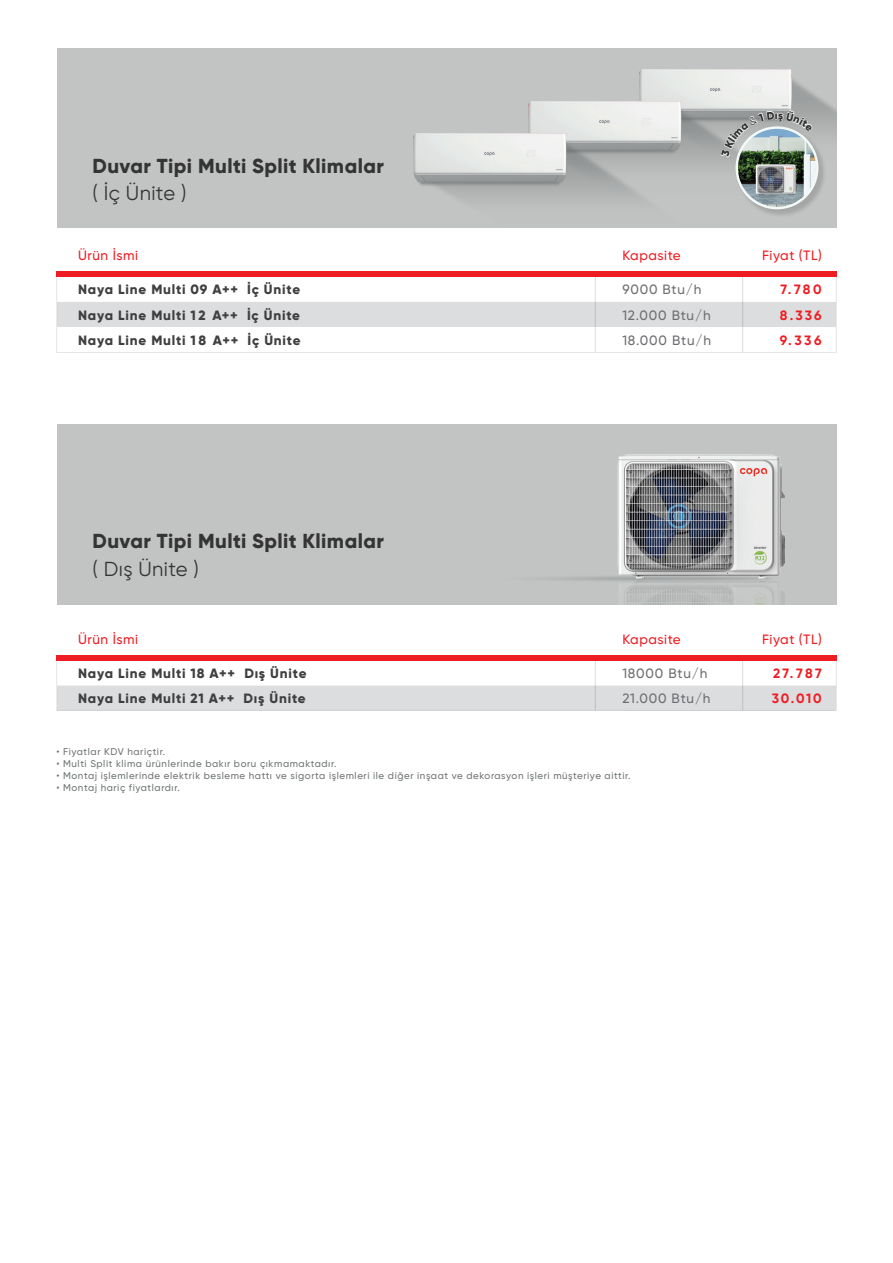
<style>
.page{position:relative;width:893px;height:1263px;background:#fff}
.page>*{position:absolute;margin:0;border:0;box-sizing:border-box;transform-origin:0 0}
.t1{font:800 20.25px "Gilroy";letter-spacing:.02em;color:#353435}
.t2{font:20.25px "Gilroy";letter-spacing:.02em;color:#353435}
.t3{font:800 13.5px/25.5px "Gilroy";letter-spacing:.06em;color:#3f3f40;text-align:justify}
.t4{font:500 13.5px/25.5px "Gilroy";letter-spacing:.06em;color:#6d6e71}
.t5{font:500 13.5px "Gilroy";letter-spacing:.04em;color:#ee1d23}
.t6{font:700 13.5px/25.5px "Gilroy";letter-spacing:.16em;color:#ee1d23;text-align:justify}
.t7{font:500 9.75px "Gilroy";letter-spacing:.06em;color:#707474}
</style>
<div class="page">
<svg style="left:56px;top:277px;width:781px;height:76px"></svg>
<hr style="left:595px;top:275px;width:1px;height:78px;background:#dcdddf">
<div style="left:56px;top:272px;width:781px;height:5px;background:#ee1d23"></div>
<div style="left:57px;top:302px;width:779px;height:25px;background:#dcdddf"></div>
<div style="left:56px;top:655px;width:781px;height:6px;background:#ee1d23"></div>
<svg style="left:56px;top:661px;width:781px;height:50px"></svg>
<div style="left:57px;top:49px;width:779px;height:179px;background:#c2c4c3"></div>
<img style="left:640px;top:70px;width:196px;height:66px">
<img style="left:529px;top:102px;width:271px;height:65px">
<img style="left:413px;top:134px;width:271px;height:66px">
<img style="left:735px;top:125px;width:93px;height:90px">
<svg style="left:735px;top:126px;width:83px;height:83px"></svg>
<img style="left:738px;top:129px;width:78px;height:78px;border-radius:39px">
<div style="left:57px;top:424px;width:779px;height:181px;background:#c2c4c3"></div>
<img style="left:553px;top:455px;width:232px;height:150px">
<svg style="left:720px;top:110px;width:93px;height:48px"></svg>
<h1 class="t1" style="left:93px;top:153px;width:293px">Duvar Tipi Multi Split Klimalar</h1>
<h1 class="t2" style="left:93px;top:181px;width:95px">( İç Ünite )</h1>
<h2 class="t5" style="left:78px;top:247px;width:62px">Ürün İsmi</h2>
<h2 class="t5" style="left:622px;top:247px;width:60px">Kapasite</h2>
<h2 class="t3" style="left:78px;top:276px;width:224px">Naya Line Multi 09 A++ İç Ünite Naya Line Multi 12 A++ İç Ünite Naya Line Multi 18 A++ İç Ünite</h2>
<h2 class="t4" style="left:622px;top:276px;width:90px">9000 Btu/h<br>12.000 Btu/h<br>18.000 Btu/h</h2>
<h2 class="t5" style="left:762px;top:247px;width:61px">Fiyat (TL)</h2>
<h2 class="t6" style="left:780px;top:276px;width:43px">7.780<br>8.336<br>9.336</h2>
<h1 class="t1" style="left:93px;top:528px;width:293px">Duvar Tipi Multi Split Klimalar</h1>
<h1 class="t2" style="left:93px;top:556px;width:108px">( Dış Ünite )</h1>
<h2 class="t5" style="left:78px;top:631px;width:62px">Ürün İsmi</h2>
<h2 class="t5" style="left:622px;top:631px;width:60px">Kapasite</h2>
<h2 class="t3" style="left:78px;top:660px;width:230px">Naya Line Multi 18 A++ Dış Ünite<br>Naya Line Multi 21 A++ Dış Ünite</h2>
<h2 class="t4" style="left:622px;top:660px;width:90px">18000 Btu/h<br>21.000 Btu/h</h2>
<p class="t7" style="left:56px;top:745px;width:110px">• Fiyatlar KDV hariçtir.</p>
<p class="t7" style="left:56px;top:757px;width:282px">• Multi Split klima ürünlerinde bakır boru çıkmamaktadır.</p>
<p class="t7" style="left:56px;top:769px;width:576px">• Montaj işlemlerinde elektrik besleme hattı ve sigorta işlemleri ile diğer inşaat ve dekorasyon işleri müşteriye aittir.</p>
<p class="t7" style="left:56px;top:781px;width:125px">• Montaj hariç fiyatlardır.</p>
<h2 class="t5" style="left:762px;top:631px;width:61px">Fiyat (TL)</h2>
<h2 class="t6" style="left:772px;top:660px;width:52px">27.787<br>30.010</h2>
</div>
